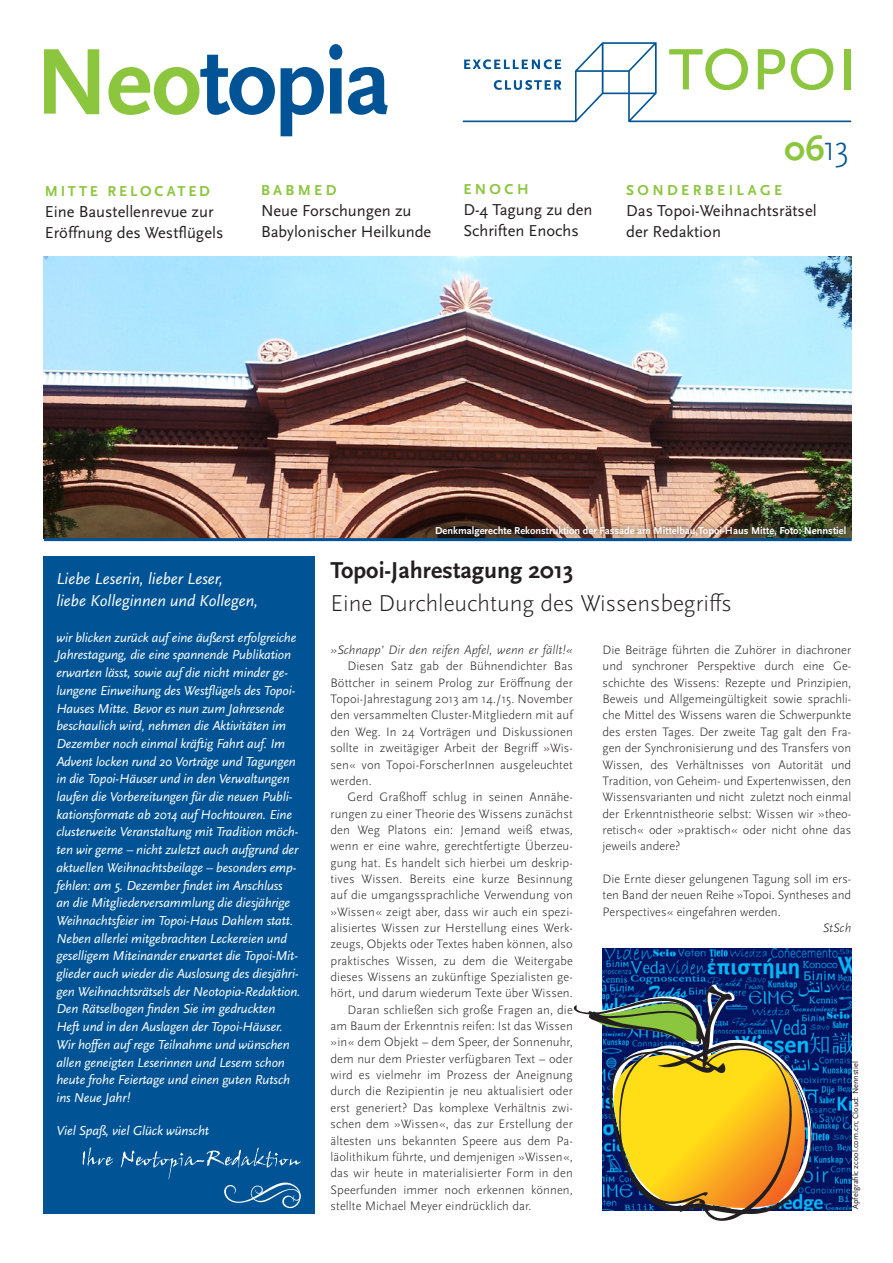
<style>
.page{position:relative;width:893px;height:1263px;background:#fff}
.page>*{position:absolute;margin:0;border:0;box-sizing:border-box;transform-origin:0 0}
.t1{font:700 97.5px "Scala Sans";letter-spacing:-.03em;color:#005495}
.t2{font:700 36px "Scala Sans";color:#8bc63e}
.t3{font:300 24px "Scala Sans OT";color:#231f20}
.t4{font:700 24px "Scala Sans";color:#231f20}
.t5{font:16.5px/21px "Scala Sans";color:#231f20}
.t6{font:italic 16.5px/21.9px "Scala Sans";color:#fff}
.t7{font:700 15px "Scala Sans";letter-spacing:.22em;color:#8bc63e}
.t8{font:700 15px "Scala Sans";letter-spacing:.185em;color:#8bc63e}
.t9{font:italic 13.5px/17.7px "Scala Sans";letter-spacing:-.01em;color:#fff}
.t10{font:italic 13.5px "Scala Sans OT";letter-spacing:-.01em;color:#fff}
.t11{font:300 12.75px/16.4px "Scala Sans OT";letter-spacing:.01em;color:#231f20;text-align:justify}
.t12{font:italic 300 12.75px "Scala Sans OT";color:#231f20}
.t13{font:700 10.5px "Scala Sans OT";color:#fff}
.t14{font:8.25px "Scala Sans";color:#231f20}
.s1{color:#8bc63e}
.s2{font-weight:300;color:#005495}
</style>
<div class="page">
<img style="left:603px;top:948px;width:248px;height:262px">
<svg style="left:602px;top:982px;width:214px;height:229px"></svg>
<img style="left:44px;top:257px;width:807px;height:281px">
<svg style="left:463px;top:42px;width:388px;height:80px"></svg>
<div style="left:43px;top:556px;width:271px;height:658px;background:#005495"></div>
<hr style="left:44px;top:538px;width:808px;height:3px;background:#005495">
<svg style="left:574px;top:986px;width:240px;height:235px"></svg>
<div style="left:427px;top:518px;width:428px;height:27px;background:#231f20;opacity:.87"></div>
<svg style="left:83px;top:1147px;width:218px;height:62px"></svg>
<h1 class="t1" style="left:35px;top:24px;width:358px"><span class="s1">Neo</span>topia</h1>
<p class="t8" style="left:45px;top:182px;width:167px">MITTE RELOCATED</p>
<p class="t5" style="left:45px;top:201px;width:180px">Eine Baustellenrevue zur<br>Eröffnung des Westflügels</p>
<p class="t7" style="left:261px;top:182px;width:77px">BABMED</p>
<p class="t5" style="left:261px;top:200px;width:172px">Neue Forschungen zu<br>Babylonischer Heilkunde</p>
<p class="t7" style="left:463px;top:180px;width:67px">ENOCH</p>
<p class="t5" style="left:463px;top:199px;width:131px">D-4 Tagung zu den<br>Schriften Enochs</p>
<h2 class="t2" style="left:784px;top:127px;width:67px">06<span class="s2">13</span></h2>
<p class="t7" style="left:626px;top:181px;width:157px">SONDERBEILAGE</p>
<p class="t5" style="left:626px;top:200px;width:192px">Das Topoi-Weihnachtsrätsel der Redaktion</p>
<p class="t6" style="left:56px;top:568px;width:203px">Liebe Leserin, lieber Leser,<br>liebe Kolleginnen und Kollegen,</p>
<p class="t9" style="left:56px;top:628px;width:246px">wir blicken zurück auf eine äußerst erfolgreiche Jahrestagung, die eine spannende Publikation erwarten lässt, sowie auf die nicht minder ge&shy;lungene Einweihung des Westflügels des Topoi-Hauses Mitte. Bevor es nun zum Jahresende beschaulich wird, nehmen die Aktivitäten im Dezember noch einmal kräftig Fahrt auf. Im Advent locken rund 20 Vorträge und Tagungen in die Topoi-Häuser und in den Verwaltungen laufen die Vorbereitungen für die neuen Publi&shy;kationsformate ab 2014 auf Hochtouren. Eine clusterweite Veranstaltung mit Tradition möch&shy;ten wir gerne – nicht zuletzt auch aufgrund der aktuellen Weihnachtsbeilage – besonders emp&shy;fehlen: am 5. Dezember findet im Anschluss<br>an die Mitgliederversammlung die diesjährige Weihnachtsfeier im Topoi-Haus Dahlem statt.<br>Neben allerlei mitgebrachten Leckereien und geselligem Miteinander erwartet die Topoi-Mit&shy;glieder auch wieder die Auslosung des diesjähri&shy;gen Weihnachtsrätsels der Neotopia-Redaktion.<br>Den Rätselbogen finden Sie im gedruckten Heft und in den Auslagen der Topoi-Häuser.<br>Wir hoffen auf rege Teilnahme und wünschen allen geneigten Leserinnen und Lesern schon heute frohe Feiertage und einen guten Rutsch ins Neue Jahr!</p>
<p class="t10" style="left:56px;top:1123px;width:154px">Viel Spaß, viel Glück wünscht</p>
<p class="t13" style="left:435px;top:524px;width:413px">Denkmalgerechte Rekonstruktion der Fassade am Mittelbau,Topoi-Haus Mitte, Foto: Nennstiel</p>
<h3 class="t4" style="left:330px;top:556px;width:245px">Topoi-Jahrestagung 2013</h3>
<h3 class="t3" style="left:330px;top:590px;width:403px">Eine Durchleuchtung des Wissensbegriffs</h3>
<p class="t12" style="left:330px;top:643px;width:244px">»Schnappʼ Dir den reifen Apfel, wenn er fällt!«</p>
<p class="t11" style="left:330px;top:658px;width:244px;text-indent:17px">Diesen Satz gab der Bühnendichter Bas Böttcher in seinem Prolog zur Eröffnung der Topoi-Jahrestagung 2013 am 14./15. November den versammelten Cluster-Mitgliedern mit auf den Weg. In 24 Vorträgen und Diskussionen sollte in zweitägiger Arbeit der Begriff »Wis&shy;sen« von Topoi-ForscherInnen ausgeleuchtet werden.</p>
<p class="t11" style="left:347px;top:789px;width:227px">Gerd Graßhoff schlug in seinen Annähe-</p>
<p class="t11" style="left:330px;top:805px;width:244px">rungen zu einer Theorie des Wissens zunächst</p>
<p class="t11" style="left:330px;top:822px;width:244px">den Weg Platons ein: Jemand weiß etwas,</p>
<p class="t11" style="left:330px;top:838px;width:244px">wenn er eine wahre, gerechtfertigte Überzeu-</p>
<p class="t11" style="left:330px;top:854px;width:244px">gung hat. Es handelt sich hierbei um deskrip-</p>
<p class="t11" style="left:330px;top:871px;width:244px">tives Wissen. Bereits eine kurze Besinnung</p>
<p class="t11" style="left:330px;top:887px;width:244px">auf die umgangssprachliche Verwendung von</p>
<p class="t11" style="left:330px;top:903px;width:244px">»Wissen« zeigt aber, dass wir auch ein spezi-</p>
<p class="t11" style="left:330px;top:920px;width:244px">alisiertes Wissen zur Herstellung eines Werk-</p>
<p class="t11" style="left:330px;top:936px;width:244px">zeugs, Objekts oder Textes haben können, also</p>
<p class="t11" style="left:330px;top:952px;width:244px">praktisches Wissen, zu dem die Weitergabe</p>
<p class="t11" style="left:330px;top:969px;width:244px">dieses Wissens an zukünftige Spezialisten ge-</p>
<p class="t11" style="left:330px;top:985px;width:244px">hört, und darum wiederum Texte über Wissen.</p>
<p class="t11" style="left:347px;top:1002px;width:227px">Daran schließen sich große Fragen an, die</p>
<p class="t11" style="left:330px;top:1018px;width:244px">am Baum der Erkenntnis reifen: Ist das Wissen</p>
<p class="t11" style="left:330px;top:1034px;width:244px">»in« dem Objekt – dem Speer, der Sonnenuhr,</p>
<p class="t11" style="left:330px;top:1051px;width:244px">dem nur dem Priester verfügbaren Text – oder</p>
<p class="t11" style="left:330px;top:1067px;width:244px">wird es vielmehr im Prozess der Aneignung</p>
<p class="t11" style="left:330px;top:1083px;width:244px">durch die Rezipientin je neu aktualisiert oder</p>
<p class="t11" style="left:330px;top:1100px;width:244px">erst generiert? Das komplexe Verhältnis zwi-</p>
<p class="t11" style="left:330px;top:1116px;width:244px">schen dem »Wissen«, das zur Erstellung der</p>
<p class="t11" style="left:330px;top:1132px;width:244px">ältesten uns bekannten Speere aus dem Pa-</p>
<p class="t11" style="left:330px;top:1149px;width:244px">läolithikum führte, und demjenigen »Wissen«,</p>
<p class="t11" style="left:330px;top:1165px;width:244px">das wir heute in materialisierter Form in den</p>
<p class="t11" style="left:330px;top:1181px;width:244px">Speerfunden immer noch erkennen können,</p>
<p class="t11" style="left:330px;top:1198px;width:202px">stellte Michael Meyer eindrücklich dar.</p>
<p class="t11" style="left:603px;top:642px;width:250px">Die Beiträge führten die Zuhörer in diachroner und synchroner Perspektive durch eine Ge&shy;schichte des Wissens: Rezepte und Prinzipien, Beweis und Allgemeingültigkeit sowie sprachli&shy;che Mittel des Wissens waren die Schwerpunkte des ersten Tages. Der zweite Tag galt den Fra&shy;gen der Synchronisierung und des Transfers von Wissen, des Verhältnisses von Autorität und Tradition, von Geheim- und Expertenwissen, den Wissensvarianten und nicht zuletzt noch einmal der Erkenntnistheorie selbst: Wissen wir »theo&shy;retisch« oder »praktisch« oder nicht ohne das jeweils andere?</p>
<p class="t11" style="left:603px;top:871px;width:250px">Die Ernte dieser gelungenen Tagung soll im ers&shy;ten Band der neuen Reihe »Topoi. Syntheses and Perspectives« eingefahren werden.</p>
<p class="t12" style="left:823px;top:921px;width:30px">StSch</p>
<p class="t14" style="left:851px;top:1209px;width:149px;rotate:-90deg">Apfelgrafik: zcool.com.cn; Cloud: Nennstiel</p>
</div>
